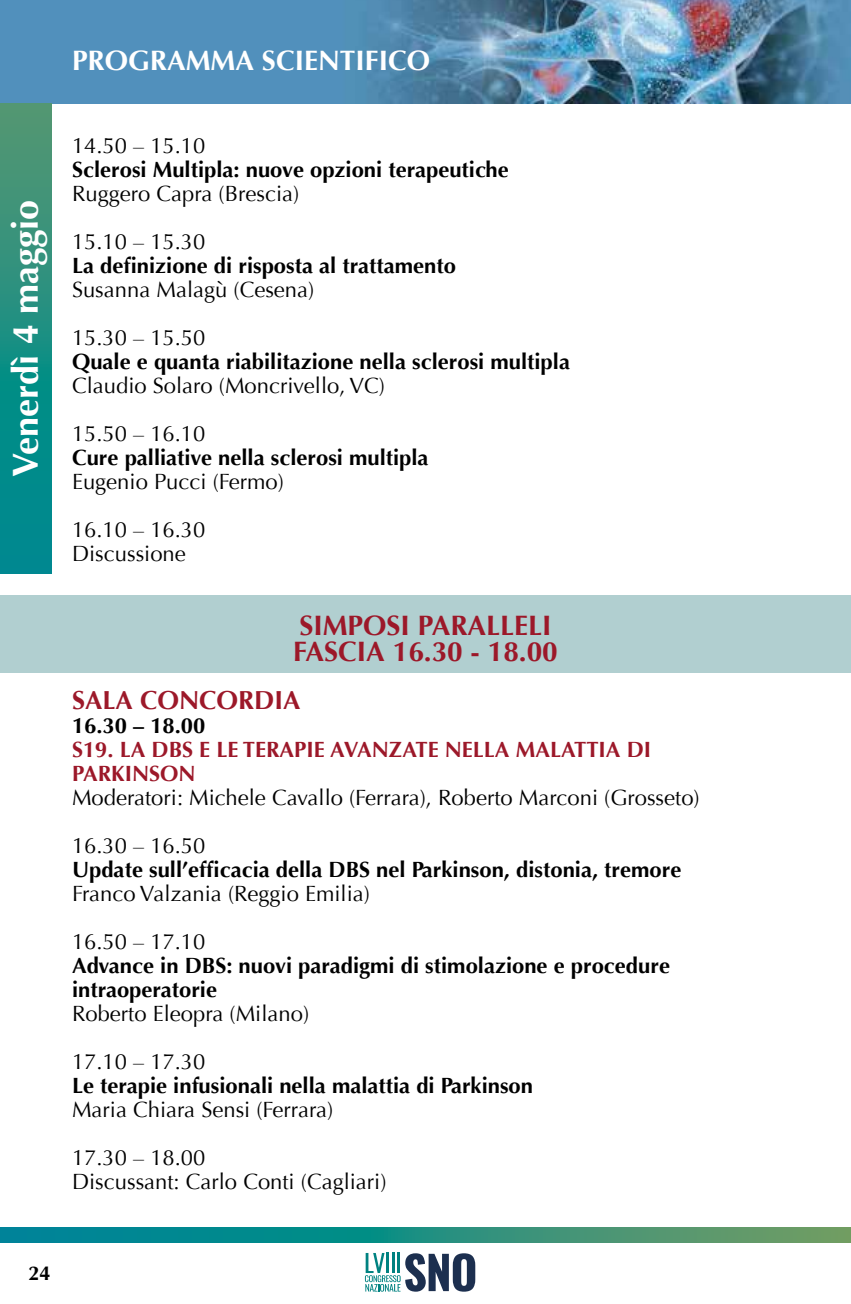
<style>
.page{position:relative;width:851px;height:1304px;background:#fff}
.page>*{position:absolute;margin:0;border:0;box-sizing:border-box;transform-origin:0 0}
.t1{font:700 36px "Optima";color:#fff}
.t2{font:700 32px "Optima";color:#fff}
.t3{font:700 28px/26px "Optima";color:#9c1829}
.t4{font:700 28px "Optima";color:#fff}
.t5{font:700 26px "Optima";color:#9c1829}
.t6{font:22px/48px "Optima";color:#000}
.t7{font:700 22px/24px "Optima";color:#000}
.t8{font:700 22px/24px "Optima";color:#9c1829}
.t9{font:700 20px "Optima";color:#000}
</style>
<div class="page">
<svg style="left:0;top:1228px;width:850px;height:15px;background:#288f80"></svg>
<svg style="left:850px;top:1228px;width:1px;height:15px"></svg>
<svg style="left:365px;top:1253px;width:110px;height:39px"></svg>
<img style="left:0;top:0;width:851px;height:104px">
<div style="left:0;top:595px;width:850px;height:78px;background:#b1cfd0"></div>
<svg style="left:0;top:103px;width:51px;height:471px;background:#1e8f81"></svg>
<p class="t4" style="left:72px;top:44px;width:359px">PROGRAMMA SCIENTIFICO</p>
<h1 class="t1" style="left:5px;top:477px;width:278px;rotate:-90deg">Venerdì 4 maggio</h1>
<h2 class="t2" style="left:7px;top:461px;width:247px;rotate:-90deg">Venerdì 4 maggio</h2>
<p class="t6" style="left:72px;top:122px;width:135px">14.50 – 15.10</p>
<p class="t7" style="left:72px;top:158px;width:438px">Sclerosi Multipla: nuove opzioni terapeutiche</p>
<p class="t6" style="left:72px;top:170px;width:229px">Ruggero Capra (Brescia)<br>15.10 – 15.30</p>
<p class="t7" style="left:72px;top:254px;width:385px">La definizione di risposta al trattamento</p>
<p class="t6" style="left:72px;top:266px;width:244px">Susanna Malagù (Cesena)<br>15.30 – 15.50</p>
<p class="t7" style="left:72px;top:350px;width:499px">Quale e quanta riabilitazione nella sclerosi multipla</p>
<p class="t6" style="left:72px;top:362px;width:314px">Claudio Solaro (Moncrivello, VC)<br>15.50 – 16.10</p>
<p class="t7" style="left:72px;top:446px;width:358px">Cure palliative nella sclerosi multipla</p>
<p class="t6" style="left:72px;top:458px;width:213px">Eugenio Pucci (Fermo)<br>16.10 – 16.30</p>
<p class="t6" style="left:72px;top:530px;width:115px">Discussione</p>
<p class="t3" style="left:293px;top:613px;width:266px">SIMPOSI PARALLELI<br>FASCIA 16.30 - 18.00</p>
<p class="t5" style="left:72px;top:685px;width:230px">SALA CONCORDIA</p>
<p class="t7" style="left:72px;top:714px;width:135px">16.30 – 18.00</p>
<p class="t8" style="left:72px;top:738px;width:580px">S19. LA DBS E LE TERAPIE AVANZATE NELLA MALATTIA DI<br>PARKINSON</p>
<p class="t6" style="left:72px;top:774px;width:629px">Moderatori: Michele Cavallo (Ferrara), Roberto Marconi (Grosseto)<br>16.30 – 16.50</p>
<p class="t7" style="left:72px;top:858px;width:610px">Update sull’efficacia della DBS nel Parkinson, distonia, tremore</p>
<p class="t6" style="left:72px;top:870px;width:299px">Franco Valzania (Reggio Emilia)<br>16.50 – 17.10</p>
<p class="t7" style="left:72px;top:954px;width:599px">Advance in DBS: nuovi paradigmi di stimolazione e procedure intraoperatorie</p>
<p class="t6" style="left:72px;top:990px;width:238px">Roberto Eleopra (Milano)<br>17.10 – 17.30</p>
<p class="t7" style="left:72px;top:1074px;width:462px">Le terapie infusionali nella malattia di Parkinson</p>
<p class="t6" style="left:72px;top:1086px;width:263px">Maria Chiara Sensi (Ferrara)<br>17.30 – 18.00</p>
<p class="t6" style="left:72px;top:1158px;width:316px">Discussant: Carlo Conti (Cagliari)</p>
<p class="t9" style="left:28px;top:1261px;width:24px">24</p>
</div>
